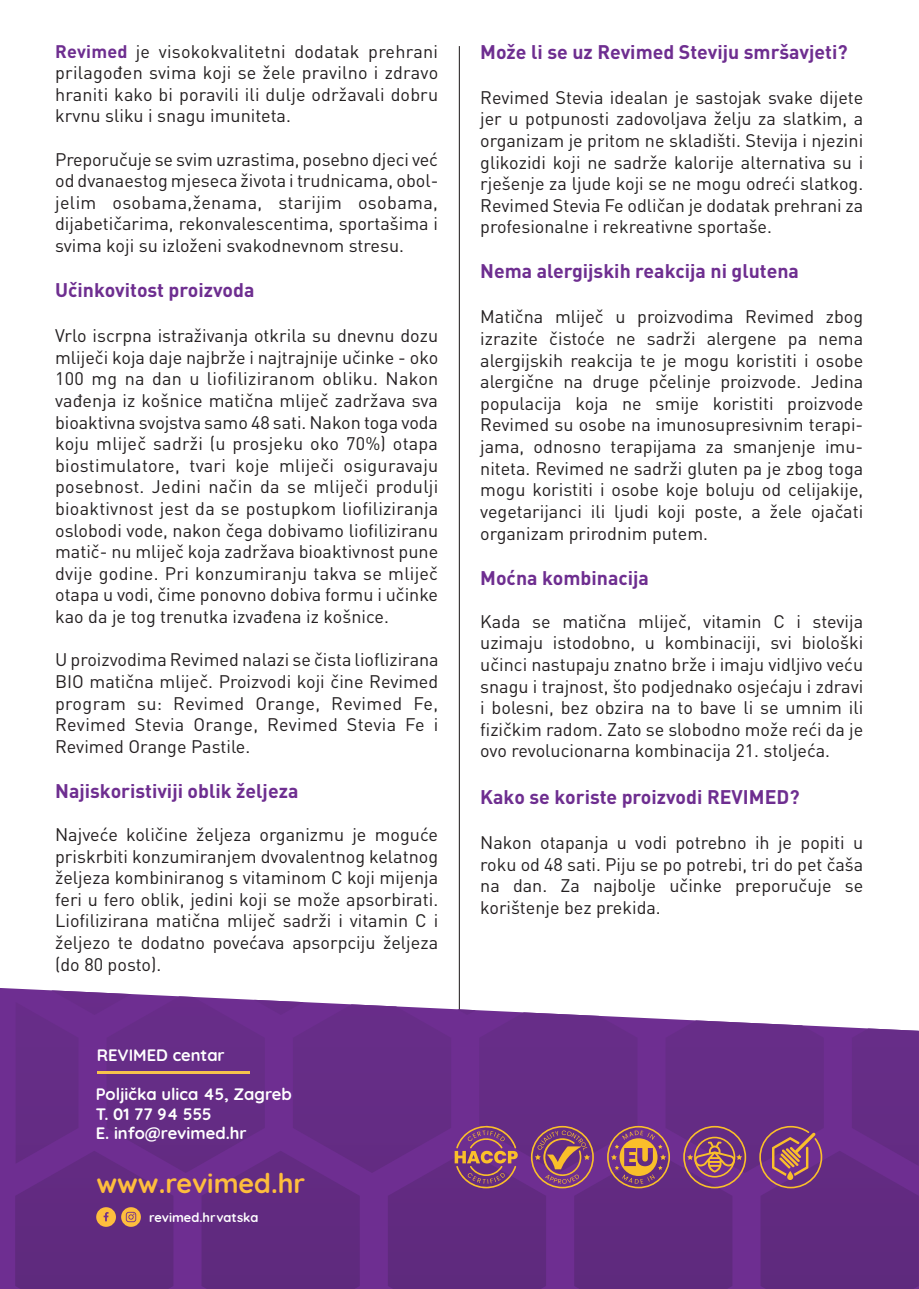
<style>
.page{position:relative;width:919px;height:1289px;background:#fff}
.page>*{position:absolute;margin:0;border:0;box-sizing:border-box;transform-origin:0 0}
.t1{font:700 27px "Quicksand";color:#febd3d}
.t2{font:700 19.5px "DIN Pro";color:#6e2e90}
.t3{font:18px/21.6px "DIN Pro";color:#231f20;text-align:justify}
.t4{font:700 16.5px/19.5px "Quicksand";color:#fff}
.t5{font:700 12.75px "Quicksand";color:#fff}
.s1{font-weight:700;color:#6e2e90}
</style>
<div class="page">
<hr style="left:459px;top:46px;width:1px;height:1010px;background:#231f20">
<svg style="left:0;top:987px;width:460px;height:301px;fill:#6e2e91"></svg>
<svg style="left:15px;top:990px;width:903px;height:298px;background:#703b8e"></svg>
<hr style="left:97px;top:1071px;width:153px;height:3px;background:#f7c34b">
<svg style="left:454px;top:1121px;width:64px;height:69px;background:#854a75"></svg>
<svg style="left:531px;top:1125px;width:63px;height:63px;background:#884d73"></svg>
<svg style="left:683px;top:1125px;width:63px;height:63px;background:#874c73"></svg>
<svg style="left:759px;top:1125px;width:63px;height:63px;background:#874c74"></svg>
<svg style="left:607px;top:1125px;width:63px;height:63px;background:#94596c"></svg>
<div style="left:96px;top:1207px;width:20px;height:19px;background:#febd3d;border-radius:10px"></div>
<svg style="left:104px;top:1212px;width:5px;height:9px"></svg>
<svg style="left:121px;top:1207px;width:20px;height:19px"></svg>
<svg style="left:126px;top:1211px;width:10px;height:11px"></svg>
<p class="t3" style="left:55px;top:40px;width:384px"><span class="s1">Revimed</span> je visokokvalitetni dodatak prehrani prilagođen svima koji se žele pravilno i zdravo hraniti kako bi poravili ili dulje održavali dobru krvnu sliku i snagu imuniteta.</p>
<p class="t3" style="left:55px;top:148px;width:385px">Preporučuje se svim uzrastima, posebno djeci već od dvanaestog mjeseca života i trudnicama, obol&shy;jelim osobama,ženama, starijim osobama, dijabetičarima, rekonvalescentima, sportašima i svima koji su izloženi svakodnevnom stresu.</p>
<p class="t2" style="left:55px;top:277px;width:201px">Učinkovitost proizvoda</p>
<p class="t3" style="left:55px;top:324px;width:384px">Vrlo iscrpna istraživanja otkrila su dnevnu dozu mliječi koja daje najbrže i najtrajnije učinke - oko 100 mg na dan u liofiliziranom obliku. Nakon vađenja iz košnice matična mliječ zadržava sva bioaktivna svojstva samo 48 sati. Nakon toga voda koju mliječ sadrži (u prosjeku oko 70%) otapa biostimulatore, tvari koje mliječi osiguravaju posebnost. Jedini način da se mliječi produlji bioaktivnost jest da se postupkom liofiliziranja oslobodi vode, nakon čega dobivamo liofiliziranu matič- nu mliječ koja zadržava bioaktivnost pune dvije godine. Pri konzumiranju takva se mliječ otapa u vodi, čime ponovno dobiva formu i učinke kao da je tog trenutka izvađena iz košnice.</p>
<p class="t3" style="left:55px;top:648px;width:385px">U proizvodima Revimed nalazi se čista lioflizirana BIO matična mliječ. Proizvodi koji čine Revimed program su: Revimed Orange, Revimed Fe, Revimed Stevia Orange, Revimed Stevia Fe i Revimed Orange Pastile.</p>
<p class="t2" style="left:55px;top:777px;width:245px">Najiskoristiviji oblik željeza</p>
<p class="t3" style="left:55px;top:823px;width:384px">Najveće količine željeza organizmu je moguće priskrbiti konzumiranjem dvovalentnog kelatnog željeza kombiniranog s vitaminom C koji mijenja feri u fero oblik, jedini koji se može apsorbirati.<br>Liofilizirana matična mliječ sadrži i vitamin C i željezo te dodatno povećava apsorpciju željeza (do 80 posto).</p>
<p class="t4" style="left:97px;top:1044px;width:129px">REVIMED centar</p>
<p class="t4" style="left:96px;top:1083px;width:197px">Poljička ulica 45, Zagreb<br>T. 01 77 94 555<br>E. info@revimed.hr</p>
<h1 class="t1" style="left:96px;top:1160px;width:210px">www.revimed.hr</h1>
<p class="t5" style="left:149px;top:1206px;width:111px">revimed.hrvatska</p>
<p class="t2" style="left:480px;top:38px;width:369px">Može li se uz Revimed Steviju smršavjeti?</p>
<p class="t3" style="left:480px;top:86px;width:384px">Revimed Stevia idealan je sastojak svake dijete jer u potpunosti zadovoljava želju za slatkim, a organizam je pritom ne skladišti. Stevija i njezini glikozidi koji ne sadrže kalorije alternativa su i rješenje za ljude koji se ne mogu odreći slatkog.<br>Revimed Stevia Fe odličan je dodatak prehrani za profesionalne i rekreativne sportaše.</p>
<p class="t2" style="left:480px;top:258px;width:320px">Nema alergijskih reakcija ni glutena</p>
<p class="t3" style="left:480px;top:305px;width:384px">Matična mliječ u proizvodima Revimed zbog izrazite čistoće ne sadrži alergene pa nema alergijskih reakcija te je mogu koristiti i osobe alergične na druge pčelinje proizvode. Jedina populacija koja ne smije koristiti proizvode Revimed su osobe na imunosupresivnim terapi&shy;jama, odnosno terapijama za smanjenje imu&shy;niteta. Revimed ne sadrži gluten pa je zbog toga mogu koristiti i osobe koje boluju od celijakije, vegetarijanci ili ljudi koji poste, a žele ojačati organizam prirodnim putem.</p>
<p class="t2" style="left:480px;top:564px;width:170px">Moćna kombinacija</p>
<p class="t3" style="left:480px;top:609px;width:384px">Kada se matična mliječ, vitamin C i stevija uzimaju istodobno, u kombinaciji, svi biološki učinci nastupaju znatno brže i imaju vidljivo veću snagu i trajnost, što podjednako osjećaju i zdravi i bolesni, bez obzira na to bave li se umnim ili fizičkim radom. Zato se slobodno može reći da je ovo revolucionarna kombinacija 21. stoljeća.</p>
<p class="t2" style="left:480px;top:784px;width:321px">Kako se koriste proizvodi REVIMED?</p>
<p class="t3" style="left:480px;top:831px;width:384px">Nakon otapanja u vodi potrebno ih je popiti u roku od 48 sati. Piju se po potrebi, tri do pet čaša na dan. Za najbolje učinke preporučuje se korištenje bez prekida.</p>
</div>
